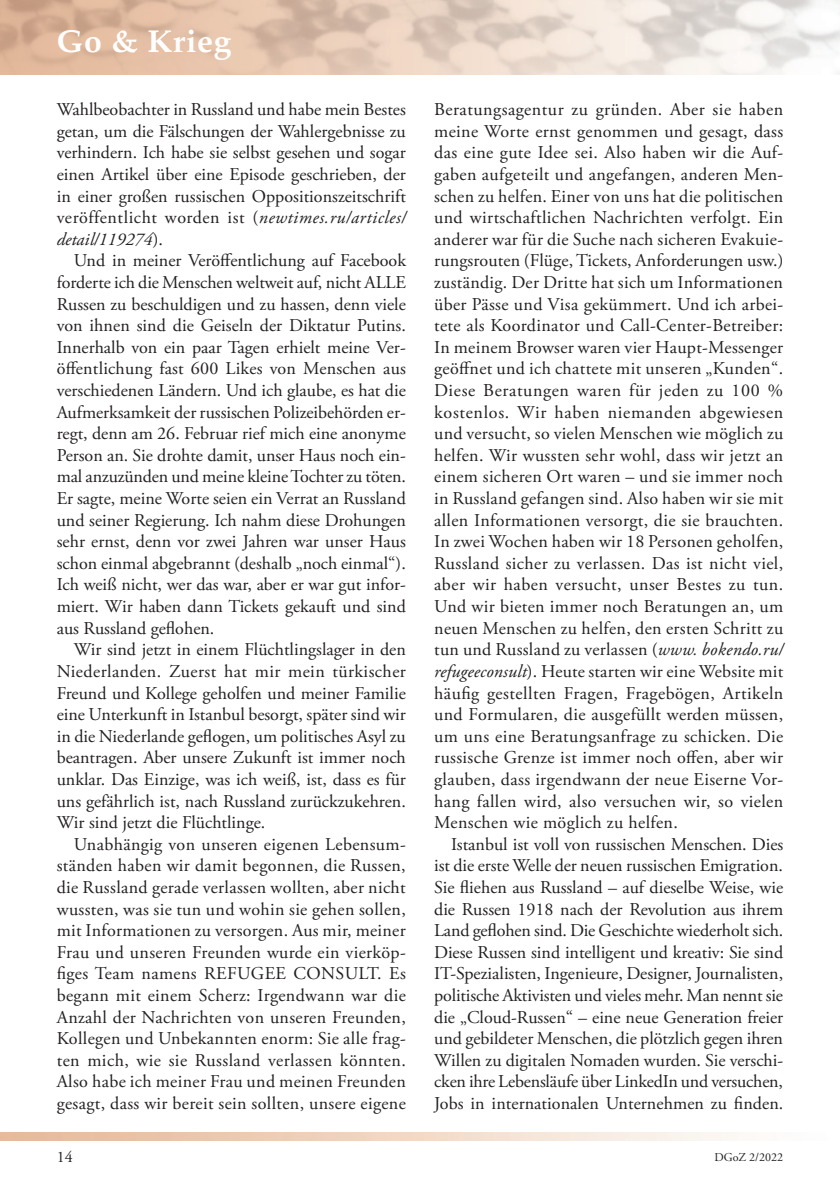
<style>
.page{position:relative;width:840px;height:1191px;background:#fff}
.page>*{position:absolute;margin:0;border:0;box-sizing:border-box;transform-origin:0 0}
.Kolummnentitel__link{font:700 32px "Palatino";letter-spacing:.02em;color:#fff}
.Fließtext{font:18px/21.6px "Adobe Garamond Pro";letter-spacing:.005em;color:#231f20;text-align:justify}
.t1{font:16px "Adobe Garamond Pro";color:#231f20}
.t2{font:12px "Adobe Garamond Pro";color:#231f20}
.s1{font-style:italic}
</style>
<div class="page">
<p class="Kolummnentitel__link" style="left:57px;top:22px;width:176px">Go &amp; Krieg</p>
<p class="Fließtext" style="left:57px;top:99px;width:350px">Wahlbeobachter in Russland und habe mein Bestes getan, um die Fälschungen der Wahlergebnisse zu verhindern. Ich habe sie selbst gesehen und sogar einen Artikel über eine Episode geschrieben, der in einer großen russischen Oppositionszeitschrift veröffentlicht worden ist (<span class="s1">newtimes.ru/articles/ detail/119274</span>).</p>
<p class="Fließtext" style="left:57px;top:250px;width:350px;text-indent:17px">Und in meiner Veröffentlichung auf Facebook forderte ich die Menschen weltweit auf, nicht ALLE Russen zu beschuldigen und zu hassen, denn viele von ihnen sind die Geiseln der Diktatur Putins.<br>Innerhalb von ein paar Tagen erhielt meine Ver&shy;öffentlichung fast 600 Likes von Menschen aus verschiedenen Ländern. Und ich glaube, es hat die Aufmerksamkeit der russischen Polizeibehörden er&shy;regt, denn am 26. Februar rief mich eine anonyme Person an. Sie drohte damit, unser Haus noch ein&shy;mal anzuzünden und meine kleine Tochter zu töten.<br>Er sagte, meine Worte seien ein Verrat an Russland und seiner Regierung. Ich nahm diese Drohungen sehr ernst, denn vor zwei Jahren war unser Haus schon einmal abgebrannt (deshalb „noch einmal“).<br>Ich weiß nicht, wer das war, aber er war gut infor&shy;miert. Wir haben dann Tickets gekauft und sind aus Russland geflohen.</p>
<p class="Fließtext" style="left:57px;top:639px;width:350px;text-indent:17px">Wir sind jetzt in einem Flüchtlingslager in den Niederlanden. Zuerst hat mir mein türkischer Freund und Kollege geholfen und meiner Familie eine Unterkunft in Istanbul besorgt, später sind wir in die Niederlande geflogen, um politisches Asyl zu beantragen. Aber unsere Zukunft ist immer noch unklar. Das Einzige, was ich weiß, ist, dass es für uns gefährlich ist, nach Russland zurückzukehren.<br>Wir sind jetzt die Flüchtlinge.</p>
<p class="Fließtext" style="left:57px;top:834px;width:350px;text-indent:17px">Unabhängig von unseren eigenen Lebensum&shy;ständen haben wir damit begonnen, die Russen, die Russland gerade verlassen wollten, aber nicht wussten, was sie tun und wohin sie gehen sollen, mit Informationen zu versorgen. Aus mir, meiner Frau und unseren Freunden wurde ein vierköp&shy;figes Team namens REFUGEE CONSULT. Es begann mit einem Scherz: Irgendwann war die Anzahl der Nachrichten von unseren Freunden, Kollegen und Unbekannten enorm: Sie alle frag&shy;ten mich, wie sie Russland verlassen könnten.<br>Also habe ich meiner Frau und meinen Freunden gesagt, dass wir bereit sein sollten, unsere eigene</p>
<p class="Fließtext" style="left:434px;top:99px;width:350px">Beratungsagentur zu gründen. Aber sie haben meine Worte ernst genommen und gesagt, dass das eine gute Idee sei. Also haben wir die Auf&shy;gaben aufgeteilt und angefangen, anderen Men&shy;schen zu helfen. Einer von uns hat die politischen und wirtschaftlichen Nachrichten verfolgt. Ein anderer war für die Suche nach sicheren Evakuie&shy;rungsrouten (Flüge, Tickets, Anforderungen usw.) zuständig. Der Dritte hat sich um Informationen über Pässe und Visa gekümmert. Und ich arbei&shy;tete als Koordinator und Call-Center-Betreiber:<br>In meinem Browser waren vier Haupt-Messenger geöffnet und ich chattete mit unseren „Kunden“.<br>Diese Beratungen waren für jeden zu 100 % kostenlos. Wir haben niemanden abgewiesen und versucht, so vielen Menschen wie möglich zu helfen. Wir wussten sehr wohl, dass wir jetzt an einem sicheren Ort waren – und sie immer noch in Russland gefangen sind. Also haben wir sie mit allen Informationen versorgt, die sie brauchten.<br>In zwei Wochen haben wir 18 Personen geholfen, Russland sicher zu verlassen. Das ist nicht viel, aber wir haben versucht, unser Bestes zu tun.<br>Und wir bieten immer noch Beratungen an, um neuen Menschen zu helfen, den ersten Schritt zu tun und Russland zu verlassen (<span class="s1">www. bokendo.ru/ refugeeconsult</span>). Heute starten wir eine Website mit häufig gestellten Fragen, Fragebögen, Artikeln und Formularen, die ausgefüllt werden müssen, um uns eine Beratungsanfrage zu schicken. Die russische Grenze ist immer noch offen, aber wir glauben, dass irgendwann der neue Eiserne Vor&shy;hang fallen wird, also versuchen wir, so vielen Menschen wie möglich zu helfen.</p>
<p class="Fließtext" style="left:434px;top:834px;width:350px;text-indent:17px">Istanbul ist voll von russischen Menschen. Dies ist die erste Welle der neuen russischen Emigration.<br>Sie fliehen aus Russland – auf dieselbe Weise, wie die Russen 1918 nach der Revolution aus ihrem Land geflohen sind. Die Geschichte wiederholt sich.<br>Diese Russen sind intelligent und kreativ: Sie sind IT-Spezialisten, Ingenieure, Designer, Journalisten, politische Aktivisten und vieles mehr. Man nennt sie die „Cloud-Russen“ – eine neue Generation freier und gebildeter Menschen, die plötzlich gegen ihren Willen zu digitalen Nomaden wurden. Sie verschi&shy;cken ihre Lebensläufe über LinkedIn und versuchen, Jobs in internationalen Unternehmen zu finden.</p>
<p class="t1" style="left:57px;top:1146px;width:17px">14</p>
<p class="t2" style="left:714px;top:1150px;width:70px">DGoZ 2/2022</p>
</div>
